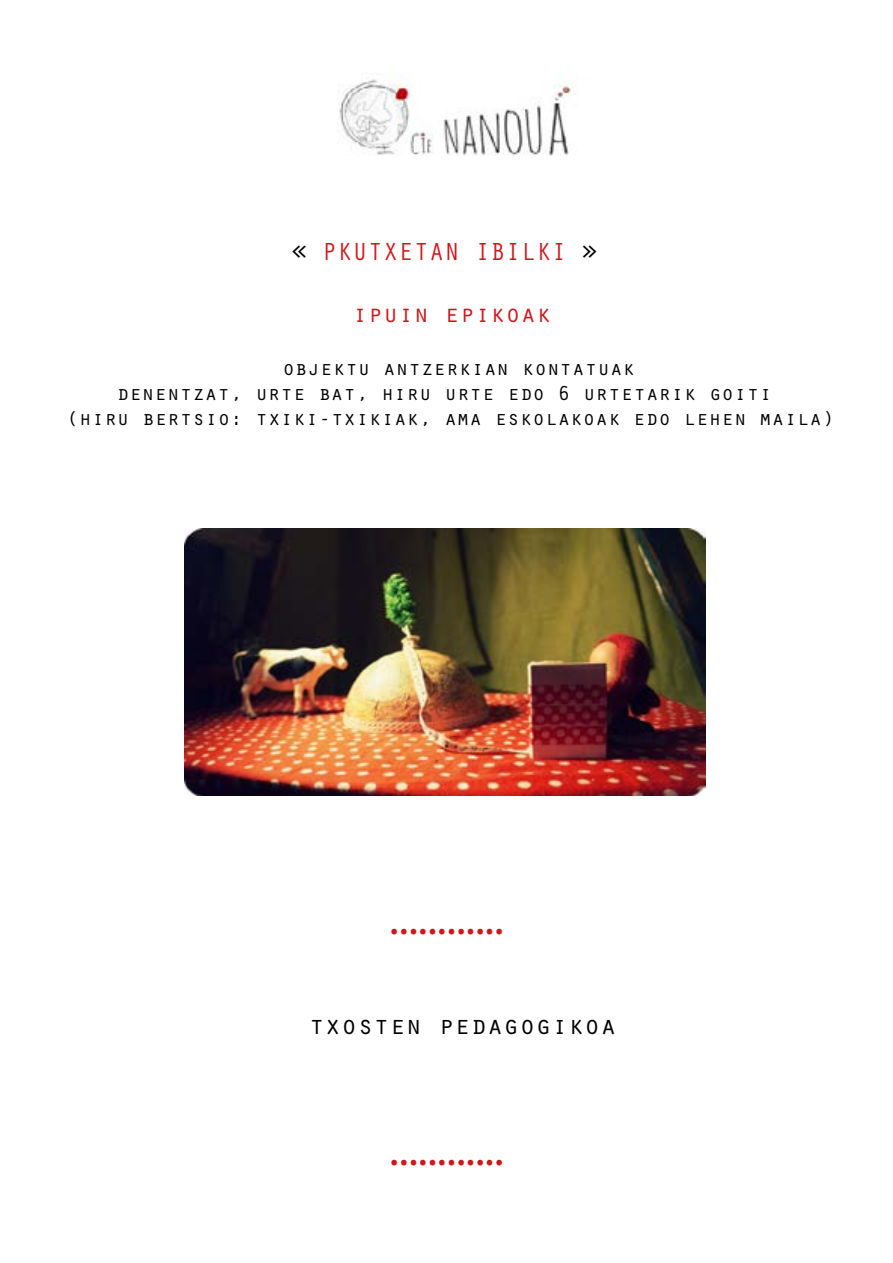
<style>
.page{position:relative;width:893px;height:1263px;background:#fff}
.page>*{position:absolute;margin:0;border:0;box-sizing:border-box;transform-origin:0 0}
.t1{font:46.05px "Myriad Pro";color:#cd171a}
.t2{font:27px "Orator Std";color:#000}
.t3{font:25.5px "Orator Std";color:#cd171a}
.t4{font:21px "Orator Std";color:#000}
.s1{color:#000}
</style>
<div class="page">
<img style="left:185px;top:529px;width:521px;height:266px">
<img style="left:339px;top:79px;width:237px;height:77px">
<p class="t3" style="left:291px;top:234px;width:308px"><span class="s1">«</span> PKUTXETAN IBILKI <span class="s1">»</span></p>
<p class="t3" style="left:353px;top:295px;width:200px">ipuin epikoak</p>
<p class="t4" style="left:282px;top:353px;width:354px">objektu antzerkian kontatuak</p>
<p class="t4" style="left:117px;top:378px;width:657px">denentzat, urte bat, hiru urte edo 6 urtetarik goiti</p>
<p class="t4" style="left:67px;top:403px;width:770px">(hiru bertsio: txiki-txikiak, ama eskolakoak edo lehen maila)</p>
<h1 class="t1" style="left:389px;top:890px;width:116px">............</h1>
<p class="t2" style="left:309px;top:1006px;width:309px">txosten pedagogikoa</p>
<h1 class="t1" style="left:389px;top:1121px;width:116px">............</h1>
</div>
